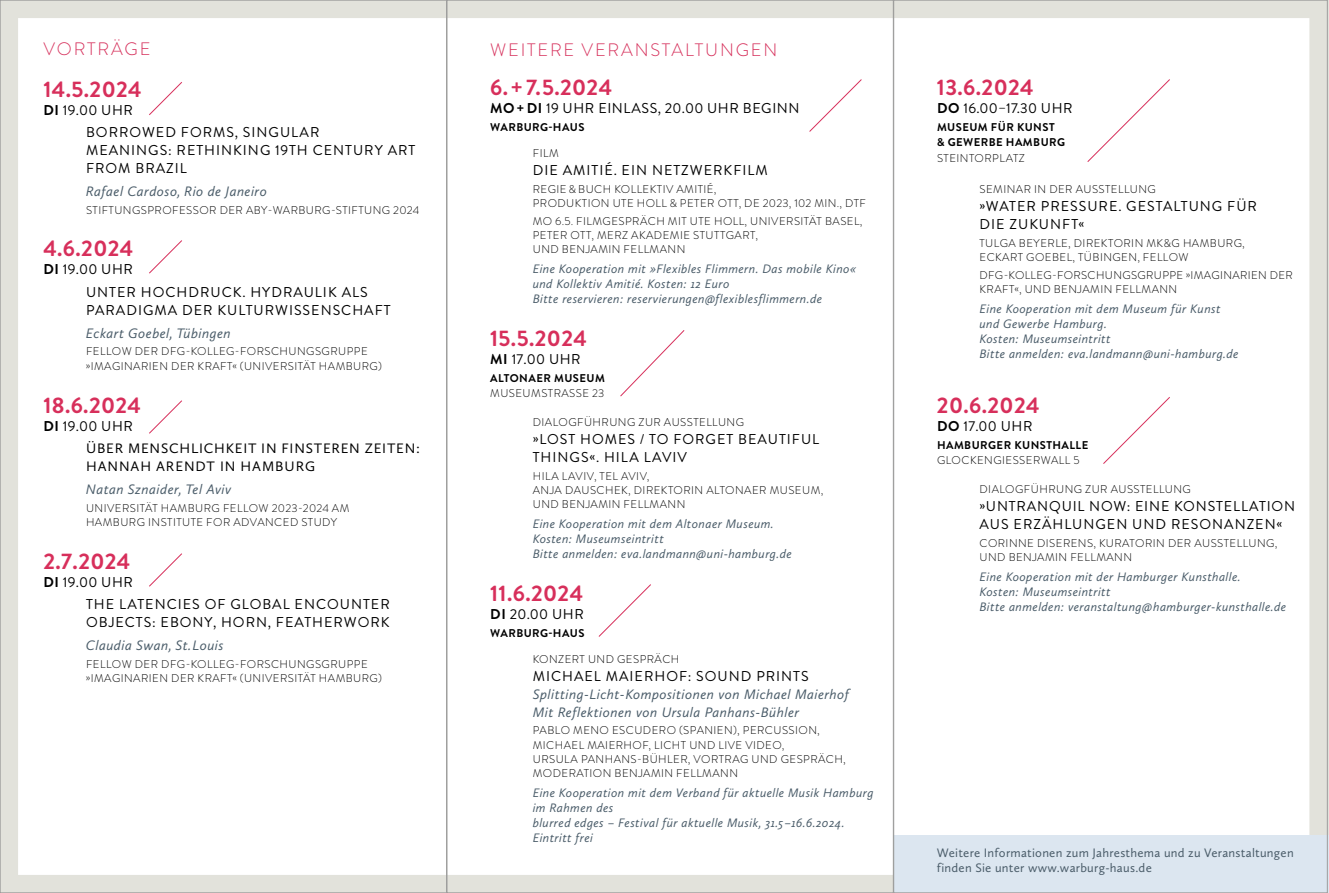
<style>
.page{position:relative;width:1329px;height:893px;background:#fff}
.page>*{position:absolute;margin:0;border:0;box-sizing:border-box;transform-origin:0 0}
.t1{font:700 22.5px "Brandon Grotesque";letter-spacing:.015em;color:#d72f5b}
.t2{font:300 18px "Brandon Grotesque";letter-spacing:.1em;color:#d6315c}
.t3{font:14.25px/18px "Brandon Grotesque";letter-spacing:.07em;color:#000}
.t4{font:italic 14.25px/18px "Calluna Sans";letter-spacing:.03em;color:#4a5c69}
.t5{font:14.25px/18px "Calluna Sans";letter-spacing:.055em;color:#000}
.t6{font:14.25px "Brandon Grotesque";letter-spacing:.04em;color:#000}
.t7{font:14.25px "Brandon Grotesque";letter-spacing:.02em;color:#000}
.t8{font:italic 12.75px/15px "Calluna Sans";letter-spacing:.03em;color:#4a5c69}
.t9{font:12.75px/15px "Calluna Sans";letter-spacing:.02em;color:#4a5c69}
.t10{font:300 11.25px/14.2px "Brandon Grotesque";letter-spacing:.04em;color:#000}
.t11{font:700 11.25px/15px "Brandon Grotesque";letter-spacing:.04em;color:#000}
.s1{font-weight:700}
</style>
<div class="page">
<div style="left:0;top:0;width:1327px;height:893px;border:18px solid #e2e2db"></div>
<div style="left:893px;top:835px;width:435px;height:58px;background:#dce6f0"></div>
<svg style="left:1087px;top:79px;width:83px;height:83px"></svg>
<svg style="left:1103px;top:397px;width:67px;height:67px"></svg>
<svg style="left:620px;top:330px;width:65px;height:67px"></svg>
<svg style="left:149px;top:553px;width:33px;height:34px"></svg>
<svg style="left:149px;top:400px;width:33px;height:34px"></svg>
<svg style="left:149px;top:240px;width:33px;height:34px"></svg>
<svg style="left:149px;top:82px;width:33px;height:33px"></svg>
<svg style="left:809px;top:79px;width:53px;height:53px"></svg>
<svg style="left:598px;top:584px;width:53px;height:53px"></svg>
<h2 class="t2" style="left:43px;top:37px;width:108px">VORTRÄGE</h2>
<h2 class="t2" style="left:490px;top:37px;width:288px">WEITERE VERANSTALTUNGEN</h2>
<h1 class="t1" style="left:43px;top:73px;width:100px">14.5.2024</h1>
<p class="t3" style="left:86px;top:99px;width:235px;line-height:22.2px;text-indent:-43px"><span class="s1">DI</span> 19.00 UHR<br>BORROWED FORMS, SINGULAR</p>
<p class="t3" style="left:86px;top:142px;width:331px">MEANINGS: RETHINKING 19TH CENTURY ART<br>FROM BRAZIL</p>
<p class="t4" style="left:86px;top:182px;width:182px">Rafael Cardoso, Rio de Janeiro</p>
<p class="t10" style="left:86px;top:203px;width:335px">STIFTUNGSPROFESSOR DER ABY-WARBURG-STIFTUNG 2024</p>
<h1 class="t1" style="left:43px;top:233px;width:91px">4.6.2024</h1>
<p class="t3" style="left:86px;top:259px;width:283px;line-height:22.2px;text-indent:-43px"><span class="s1">DI</span> 19.00 UHR<br>UNTER HOCHDRUCK. HYDRAULIK ALS</p>
<p class="t3" style="left:86px;top:301px;width:306px">PARADIGMA DER KULTURWISSENSCHAFT</p>
<p class="t4" style="left:86px;top:324px;width:146px">Eckart Goebel, Tübingen</p>
<p class="t10" style="left:86px;top:344px;width:298px;line-height:15px">FELLOW DER DFG-KOLLEG-FORSCHUNGSGRUPPE »IMAGINARIEN DER KRAFT« (UNIVERSITÄT HAMBURG)</p>
<h1 class="t1" style="left:43px;top:389px;width:99px">18.6.2024</h1>
<p class="t3" style="left:43px;top:417px;width:91px"><span class="s1">DI</span> 19.00 UHR</p>
<p class="t5" style="left:86px;top:439px;width:335px">ÜBER MENSCHLICHKEIT IN FINSTEREN ZEITEN:<br>HANNAH ARENDT IN HAMBURG</p>
<p class="t4" style="left:86px;top:480px;width:147px">Natan Sznaider, Tel Aviv</p>
<p class="t10" style="left:86px;top:501px;width:265px">UNIVERSITÄT HAMBURG FELLOW 2023-2024 AM<br>HAMBURG INSTITUTE FOR ADVANCED STUDY</p>
<h1 class="t1" style="left:43px;top:545px;width:88px">2.7.2024</h1>
<p class="t3" style="left:86px;top:571px;width:305px;line-height:22.2px;text-indent:-43px"><span class="s1">DI</span> 19.00 UHR<br>THE LATENCIES OF GLOBAL ENCOUNTER</p>
<p class="t3" style="left:86px;top:613px;width:305px">OBJECTS: EBONY, HORN, FEATHERWORK</p>
<p class="t4" style="left:86px;top:636px;width:139px">Claudia Swan, St. Louis</p>
<p class="t10" style="left:86px;top:657px;width:298px">FELLOW DER DFG-KOLLEG-FORSCHUNGSGRUPPE »IMAGINARIEN DER KRAFT« (UNIVERSITÄT HAMBURG)</p>
<h1 class="t1" style="left:490px;top:71px;width:123px">6.+7.5.2024</h1>
<p class="t6" style="left:490px;top:98px;width:311px"><span class="s1">MO+ DI</span> 19 UHR EINLASS, 20.00 UHR BEGINN</p>
<p class="t11" style="left:490px;top:120px;width:96px">WARBURG-HAUS</p>
<p class="t10" style="left:532px;top:146px;width:27px">FILM</p>
<p class="t3" style="left:532px;top:161px;width:236px">DIE AMITIÉ. EIN NETZWERKFILM</p>
<p class="t10" style="left:532px;top:182px;width:334px">REGIE &amp; BUCH KOLLEKTIV AMITIÉ,<br>PRODUKTION UTE HOLL &amp; PETER OTT, DE 2023, 102 MIN., DTF</p>
<p class="t10" style="left:532px;top:214px;width:331px">MO 6.5. FILMGESPRÄCH MIT UTE HOLL, UNIVERSITÄT BASEL,<br>PETER OTT, MERZ AKADEMIE STUTTGART,<br>UND BENJAMIN FELLMANN</p>
<p class="t8" style="left:532px;top:261px;width:325px">Eine Kooperation mit »Flexibles Flimmern. Das mobile Kino« und Kollektiv Amitié. Kosten: 12 Euro<br>Bitte reservieren: reservierungen@flexiblesflimmern.de</p>
<h1 class="t1" style="left:490px;top:322px;width:98px">15.5.2024</h1>
<p class="t3" style="left:490px;top:350px;width:92px"><span class="s1">MI</span> 17.00 UHR</p>
<p class="t11" style="left:490px;top:370px;width:116px">ALTONAER MUSEUM</p>
<p class="t10" style="left:490px;top:386px;width:116px">MUSEUMSTRASSE 23</p>
<p class="t10" style="left:532px;top:415px;width:213px">DIALOGFÜHRUNG ZUR AUSSTELLUNG</p>
<p class="t3" style="left:532px;top:430px;width:288px">»LOST HOMES / TO FORGET BEAUTIFUL<br>THINGS«. HILA LAVIV</p>
<p class="t10" style="left:532px;top:469px;width:292px">HILA LAVIV, TEL AVIV,<br>ANJA DAUSCHEK, DIREKTORIN ALTONAER MUSEUM,<br>UND BENJAMIN FELLMANN</p>
<p class="t8" style="left:532px;top:516px;width:260px">Eine Kooperation mit dem Altonaer Museum.<br>Kosten: Museumseintritt<br>Bitte anmelden: eva.landmann@uni-hamburg.de</p>
<h1 class="t1" style="left:490px;top:577px;width:94px">11.6.2024</h1>
<p class="t3" style="left:490px;top:605px;width:95px"><span class="s1">DI</span> 20.00 UHR</p>
<p class="t11" style="left:490px;top:625px;width:96px">WARBURG-HAUS</p>
<p class="t10" style="left:532px;top:652px;width:148px">KONZERT UND GESPRÄCH</p>
<p class="t3" style="left:532px;top:667px;width:277px">MICHAEL MAIERHOF: SOUND PRINTS</p>
<p class="t4" style="left:532px;top:685px;width:318px">Splitting-Licht-Kompositionen von Michael Maierhof<br>Mit Reflektionen von Ursula Panhans-Bühler</p>
<p class="t10" style="left:532px;top:723px;width:314px">PABLO MENO ESCUDERO (SPANIEN), PERCUSSION, MICHAEL MAIERHOF, LICHT UND LIVE VIDEO,<br>URSULA PANHANS-BÜHLER, VORTRAG UND GESPRÄCH, MODERATION BENJAMIN FELLMANN</p>
<p class="t8" style="left:532px;top:785px;width:342px">Eine Kooperation mit dem Verband für aktuelle Musik Hamburg im Rahmen des<br>blurred edges – Festival für aktuelle Musik, 31.5 –16.6.2024.<br>Eintritt frei</p>
<h1 class="t1" style="left:936px;top:71px;width:98px">13.6.2024</h1>
<p class="t7" style="left:936px;top:98px;width:137px"><span class="s1">DO</span> 16.00–17.30 UHR</p>
<p class="t11" style="left:936px;top:120px;width:130px">MUSEUM FÜR KUNST<br>&amp; GEWERBE HAMBURG</p>
<p class="t10" style="left:936px;top:151px;width:89px">STEINTORPLATZ</p>
<p class="t10" style="left:979px;top:182px;width:178px">SEMINAR IN DER AUSSTELLUNG</p>
<p class="t3" style="left:979px;top:197px;width:279px">»WATER PRESSURE. GESTALTUNG FÜR<br>DIE ZUKUNFT«</p>
<p class="t10" style="left:979px;top:236px;width:267px">TULGA BEYERLE, DIREKTORIN MK&amp;G HAMBURG,<br>ECKART GOEBEL, TÜBINGEN, FELLOW</p>
<p class="t10" style="left:979px;top:268px;width:315px">DFG-KOLLEG-FORSCHUNGSGRUPPE »IMAGINARIEN DER<br>KRAFT«, UND BENJAMIN FELLMANN</p>
<p class="t8" style="left:979px;top:301px;width:260px">Eine Kooperation mit dem Museum für Kunst und Gewerbe Hamburg.<br>Kosten: Museumseintritt<br>Bitte anmelden: eva.landmann@uni-hamburg.de</p>
<h1 class="t1" style="left:936px;top:390px;width:104px">20.6.2024</h1>
<p class="t3" style="left:936px;top:418px;width:97px"><span class="s1">DO</span> 17.00 UHR</p>
<p class="t11" style="left:936px;top:438px;width:153px">HAMBURGER KUNSTHALLE</p>
<p class="t10" style="left:936px;top:453px;width:144px">GLOCKENGIESSERWALL 5</p>
<p class="t10" style="left:979px;top:482px;width:213px">DIALOGFÜHRUNG ZUR AUSSTELLUNG</p>
<p class="t3" style="left:979px;top:498px;width:317px">»UNTRANQUIL NOW: EINE KONSTELLATION<br>AUS ERZÄHLUNGEN UND RESONANZEN«</p>
<p class="t10" style="left:979px;top:536px;width:299px">CORINNE DISERENS, KURATORIN DER AUSSTELLUNG,<br>UND BENJAMIN FELLMANN</p>
<p class="t8" style="left:979px;top:569px;width:308px">Eine Kooperation mit der Hamburger Kunsthalle.<br>Kosten: Museumseintritt<br>Bitte anmelden: veranstaltung@hamburger-kunsthalle.de</p>
<p class="t9" style="left:936px;top:845px;width:358px">Weitere Informationen zum Jahresthema und zu Veranstaltungen finden Sie unter www.warburg-haus.de</p>
</div>
